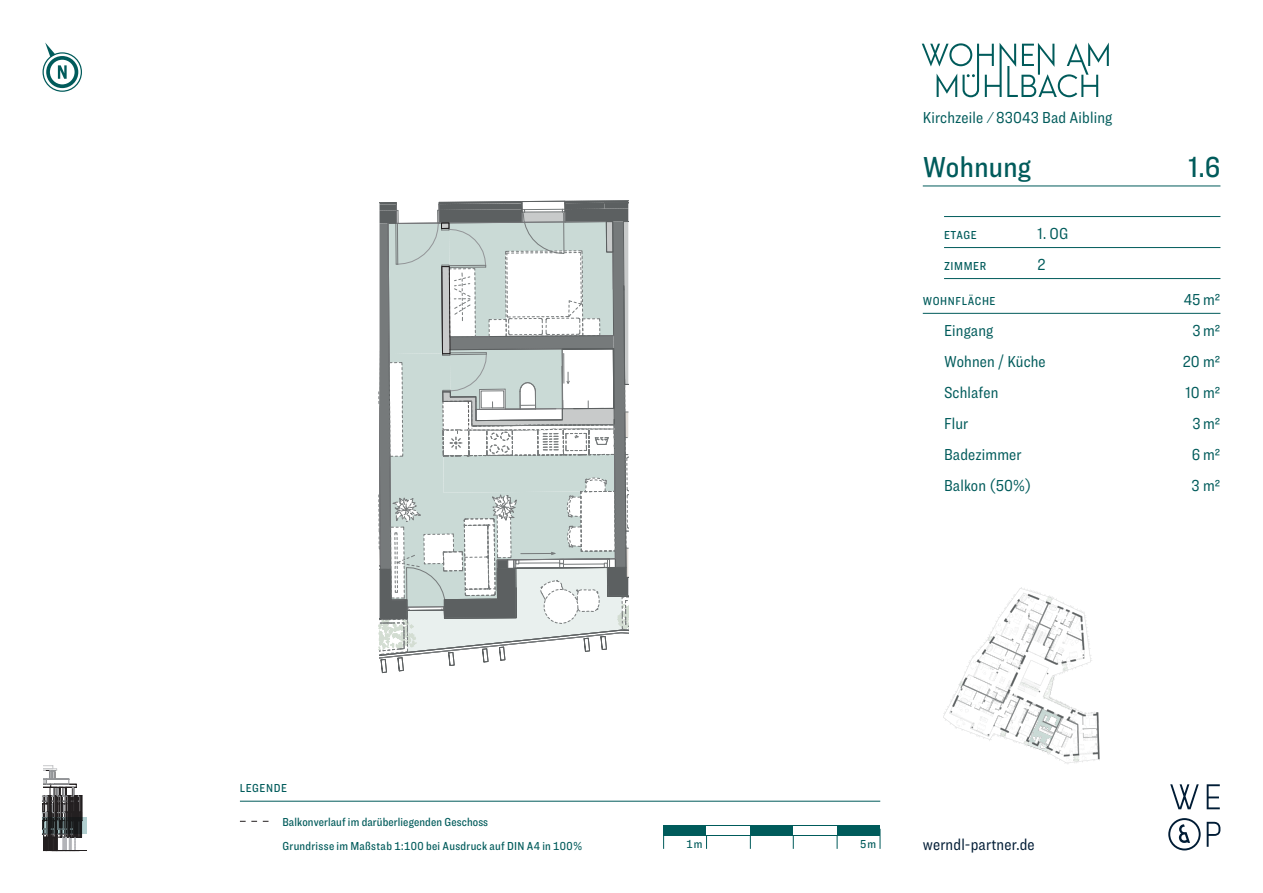
<style>
.page{position:relative;width:1263px;height:893px;background:#fff}
.page>*{position:absolute;margin:0;border:0;box-sizing:border-box;transform-origin:0 0}
.t1{font:500 30px "Ringside Condensed";letter-spacing:.01em;color:#005b5b}
.t2{font:16.5px "Ringside Condensed";letter-spacing:.01em;color:#005b5b}
.t3{font:16.5px "Ringside Condensed";letter-spacing:.01em;color:#001c35}
.t4{font:500 12px/24.8px "Ringside Condensed";letter-spacing:.02em;color:#005b5b}
.t5{font:500 12px "Ringside Condensed";letter-spacing:.05em;color:#005b5b}
</style>
<div class="page">
<svg style="left:378px;top:200px;width:251px;height:474px"></svg>
<div style="left:43px;top:52px;width:39px;height:40px;border:1px solid #005b5b;border-radius:50%"></div>
<div style="left:46px;top:56px;width:32px;height:32px;border:4px solid #005b5b;border-radius:50%"></div>
<svg style="left:45px;top:43px;width:10px;height:14px"></svg>
<svg style="left:58px;top:65px;width:9px;height:14px"></svg>
<svg style="left:1170px;top:784px;width:50px;height:25px"></svg>
<svg style="left:1168px;top:818px;width:33px;height:32px"></svg>
<svg style="left:1207px;top:822px;width:13px;height:25px"></svg>
<svg style="left:663px;top:836px;width:1px;height:13px"></svg>
<svg style="left:880px;top:829px;width:1px;height:20px"></svg>
<svg style="left:837px;top:836px;width:1px;height:13px"></svg>
<svg style="left:793px;top:836px;width:1px;height:13px"></svg>
<svg style="left:750px;top:836px;width:1px;height:13px"></svg>
<svg style="left:706px;top:836px;width:1px;height:13px"></svg>
<div style="left:663px;top:825px;width:217px;height:11px;background:#005b5b"></div>
<div style="left:707px;top:826px;width:43px;height:8px;background:#fff"></div>
<div style="left:793px;top:826px;width:44px;height:8px;background:#fff"></div>
<hr style="left:240px;top:801px;width:640px;height:1px;background:#005b5b">
<svg style="left:240px;top:821px;width:28px;height:1px"></svg>
<svg style="left:922px;top:43px;width:187px;height:54px"></svg>
<hr style="left:923px;top:186px;width:297px;height:1px;background:#005b5b">
<svg style="left:42px;top:765px;width:41px;height:85px"></svg>
<hr style="left:43px;top:850px;width:44px;height:1px;background:#231f20">
<svg style="left:43px;top:818px;width:44px;height:16px"></svg>
<img style="left:943px;top:588px;width:157px;height:176px">
<hr style="left:944px;top:216px;width:276px;height:1px;background:#005b5b">
<hr style="left:944px;top:247px;width:276px;height:1px;background:#005b5b">
<hr style="left:944px;top:278px;width:276px;height:1px;background:#005b5b">
<hr style="left:923px;top:313px;width:297px;height:1px;background:#005b5b">
<p class="t2" style="left:923px;top:107px;width:191px">Kirchzeile ⁄ 83043 Bad Aibling</p>
<p class="t1" style="left:923px;top:147px;width:110px">Wohnung</p>
<p class="t1" style="left:1188px;top:147px;width:33px">1.6</p>
<p class="t4" style="left:944px;top:222px;width:34px">ETAGE</p>
<p class="t2" style="left:1037px;top:222px;width:32px">1. OG</p>
<p class="t4" style="left:944px;top:253px;width:44px">ZIMMER</p>
<p class="t2" style="left:1037px;top:253px;width:10px">2</p>
<p class="t5" style="left:923px;top:292px;width:74px">WOHNFLÄCHE</p>
<p class="t2" style="left:1184px;top:288px;width:38px">45 m2</p>
<p class="t2" style="left:944px;top:319px;width:51px">Eingang</p>
<p class="t2" style="left:1192px;top:319px;width:30px">3 m2</p>
<p class="t2" style="left:944px;top:350px;width:103px">Wohnen / Küche</p>
<p class="t2" style="left:1183px;top:350px;width:39px">20 m2</p>
<p class="t2" style="left:944px;top:381px;width:56px">Schlafen</p>
<p class="t2" style="left:1185px;top:381px;width:37px">10 m2</p>
<p class="t2" style="left:944px;top:412px;width:26px">Flur</p>
<p class="t2" style="left:1192px;top:412px;width:30px">3 m2</p>
<p class="t2" style="left:944px;top:443px;width:79px">Badezimmer</p>
<p class="t2" style="left:1192px;top:443px;width:30px">6 m2</p>
<p class="t2" style="left:944px;top:474px;width:89px">Balkon (50%)</p>
<p class="t2" style="left:1191px;top:474px;width:30px">3 m2</p>
<p class="t5" style="left:240px;top:780px;width:49px">LEGENDE</p>
<p class="t4" style="left:282px;top:809px;width:301px">Balkonverlauf im darüberliegenden Geschoss<br>Grundrisse im Maßstab 1:100 bei Ausdruck auf DIN A4 in 100%</p>
<p class="t4" style="left:686px;top:831px;width:18px">1m</p>
<p class="t4" style="left:860px;top:831px;width:17px">5m</p>
<p class="t3" style="left:923px;top:834px;width:113px">werndl-partner.de</p>
</div>
